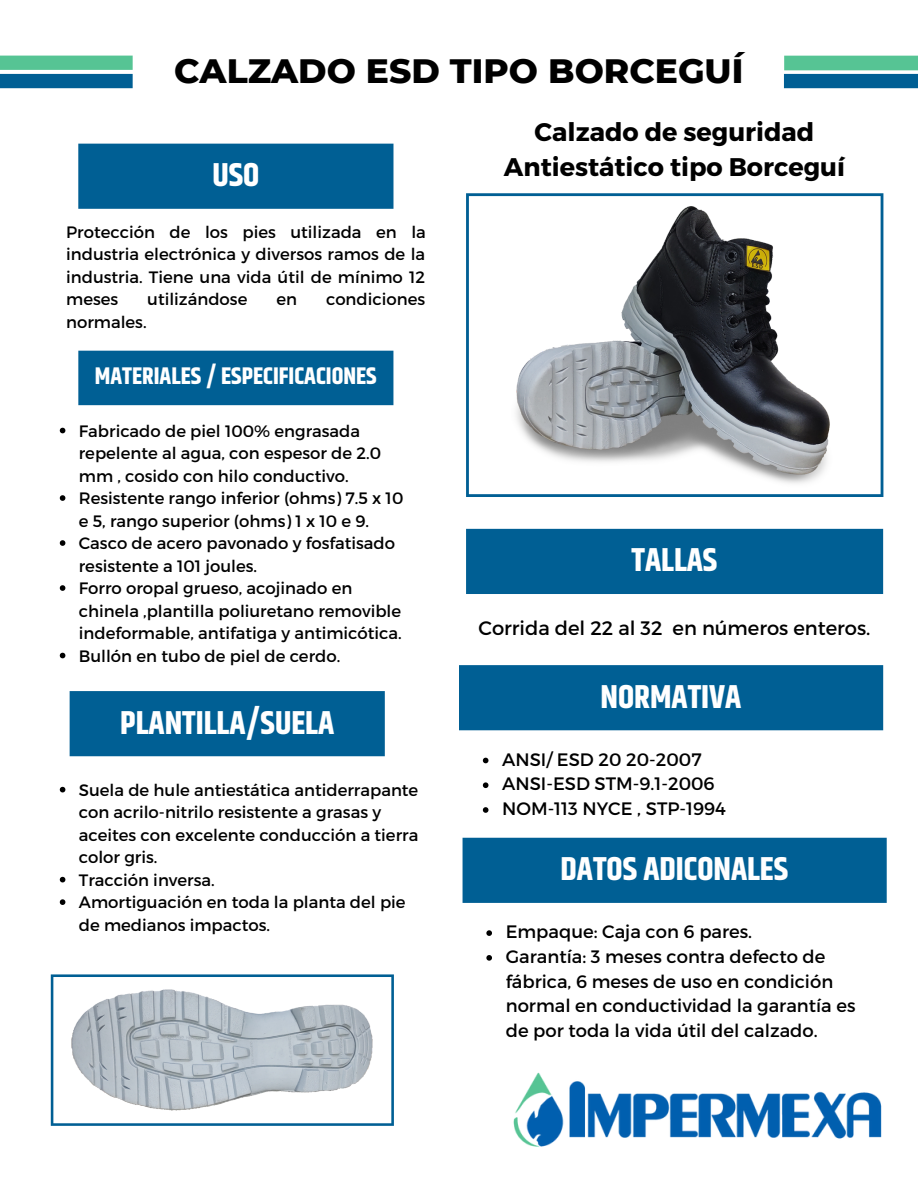
<style>
.page{position:relative;width:918px;height:1188px;background:#fff}
.page>*{position:absolute;margin:0;border:0;box-sizing:border-box;transform-origin:0 0}
.t1{font:800 34.5px "Montserrat";color:#000}
.t2{font:700 33px "Khand";color:#fff}
.t3{font:700 25.5px/34.8px "Montserrat";color:#000;text-align:center}
.t4{font:700 24px "Khand";color:#fff}
.t5{font:19.5px "Montserrat";color:#000}
.t6{font:18px/24.8px "Montserrat";color:#000}
.t7{font:16.5px/22.5px "Montserrat";color:#000}
</style>
<div class="page">
<div style="left:80px;top:145px;width:312px;height:62px;background:#005f94"></div>
<hr style="left:78px;top:146px;width:3px;height:60px;background:#005f94">
<hr style="left:391px;top:146px;width:2px;height:60px;background:#005f94">
<hr style="left:81px;top:206px;width:310px;height:3px;background:#005f94">
<hr style="left:81px;top:144px;width:310px;height:2px;background:#005f94">
<div style="left:80px;top:352px;width:312px;height:52px;background:#005f94"></div>
<hr style="left:78px;top:354px;width:3px;height:48px;background:#005f94">
<hr style="left:391px;top:354px;width:2px;height:48px;background:#005f94">
<hr style="left:81px;top:402px;width:310px;height:3px;background:#005f94">
<hr style="left:81px;top:351px;width:310px;height:3px;background:#005f94">
<div style="left:71px;top:692px;width:312px;height:63px;background:#005f94"></div>
<hr style="left:70px;top:694px;width:2px;height:59px;background:#005f94">
<hr style="left:382px;top:694px;width:3px;height:59px;background:#005f94">
<hr style="left:72px;top:753px;width:310px;height:3px;background:#005f94">
<hr style="left:72px;top:691px;width:310px;height:3px;background:#005f94">
<svg style="left:784px;top:56px;width:134px;height:32px;background:#439e9f"></svg>
<svg style="left:0;top:56px;width:133px;height:32px;background:#459fa1"></svg>
<hr style="left:466px;top:196px;width:3px;height:298px;background:#005f94">
<hr style="left:881px;top:196px;width:2px;height:298px;background:#005f94">
<hr style="left:469px;top:494px;width:412px;height:3px;background:#005f94">
<hr style="left:469px;top:193px;width:412px;height:3px;background:#005f94">
<div style="left:460px;top:667px;width:422px;height:62px;background:#005f94"></div>
<hr style="left:459px;top:668px;width:3px;height:59px;background:#005f94">
<hr style="left:880px;top:668px;width:3px;height:59px;background:#005f94">
<hr style="left:462px;top:727px;width:418px;height:3px;background:#005f94">
<hr style="left:462px;top:665px;width:418px;height:3px;background:#005f94">
<div style="left:467px;top:530px;width:415px;height:63px;background:#005f94"></div>
<hr style="left:466px;top:532px;width:3px;height:59px;background:#005f94">
<hr style="left:880px;top:532px;width:3px;height:59px;background:#005f94">
<hr style="left:469px;top:591px;width:411px;height:3px;background:#005f94">
<hr style="left:469px;top:529px;width:411px;height:3px;background:#005f94">
<img style="left:513px;top:1072px;width:369px;height:75px">
<hr style="left:51px;top:977px;width:2px;height:146px;background:#005f94">
<hr style="left:391px;top:977px;width:3px;height:146px;background:#005f94">
<hr style="left:53px;top:1123px;width:338px;height:3px;background:#005f94">
<hr style="left:53px;top:974px;width:338px;height:3px;background:#005f94">
<img style="left:516px;top:206px;width:314px;height:278px">
<img style="left:71px;top:989px;width:302px;height:122px">
<svg style="left:60px;top:428px;width:5px;height:5px"></svg>
<svg style="left:60px;top:495px;width:5px;height:6px"></svg>
<svg style="left:60px;top:540px;width:5px;height:6px"></svg>
<svg style="left:60px;top:585px;width:5px;height:6px"></svg>
<svg style="left:60px;top:653px;width:5px;height:5px"></svg>
<svg style="left:60px;top:787px;width:5px;height:5px"></svg>
<svg style="left:60px;top:877px;width:5px;height:5px"></svg>
<svg style="left:60px;top:899px;width:5px;height:6px"></svg>
<svg style="left:483px;top:758px;width:5px;height:5px"></svg>
<svg style="left:483px;top:782px;width:5px;height:6px"></svg>
<svg style="left:483px;top:807px;width:5px;height:6px"></svg>
<div style="left:464px;top:839px;width:421px;height:63px;background:#005f94"></div>
<hr style="left:463px;top:841px;width:2px;height:59px;background:#005f94">
<hr style="left:884px;top:841px;width:3px;height:59px;background:#005f94">
<hr style="left:465px;top:900px;width:419px;height:3px;background:#005f94">
<hr style="left:465px;top:838px;width:419px;height:3px;background:#005f94">
<svg style="left:486px;top:930px;width:6px;height:6px"></svg>
<svg style="left:486px;top:955px;width:6px;height:6px"></svg>
<p class="t1" style="left:174px;top:50px;width:571px">CALZADO ESD TIPO BORCEGUÍ</p>
<p class="t2" style="left:212px;top:151px;width:48px">USO</p>
<p class="t7" style="left:66px;top:220px;width:361px;text-align:justify">Protección de los pies utilizada en la industria electrónica y diversos ramos de la industria. Tiene una vida útil de mínimo 12 meses</p>
<p class="t7" style="left:147px;top:287px;width:102px">utilizándose</p>
<p class="t7" style="left:276px;top:287px;width:22px">en</p>
<p class="t7" style="left:326px;top:287px;width:101px">condiciones</p>
<p class="t7" style="left:66px;top:310px;width:82px">normales.</p>
<p class="t4" style="left:95px;top:359px;width:283px">MATERIALES / ESPECIFICACIONES</p>
<p class="t7" style="left:79px;top:419px;width:304px">Fabricado de piel 100% engrasada repelente al agua, con espesor de 2.0 mm , cosido con hilo conductivo.</p>
<p class="t7" style="left:79px;top:486px;width:326px">Resistente rango inferior (ohms) 7.5 x 10 e 5, rango superior (ohms) 1 x 10 e 9.</p>
<p class="t7" style="left:79px;top:531px;width:318px">Casco de acero pavonado y fosfatisado resistente a 101 joules.</p>
<p class="t7" style="left:79px;top:576px;width:325px">Forro oropal grueso, acojinado en chinela ,plantilla poliuretano removible indeformable, antifatiga y antimicótica.</p>
<p class="t7" style="left:79px;top:644px;width:263px">Bullón en tubo de piel de cerdo.</p>
<p class="t2" style="left:120px;top:699px;width:215px">PLANTILLA/SUELA</p>
<p class="t7" style="left:79px;top:778px;width:341px">Suela de hule antiestática antiderrapante con acrilo-nitrilo resistente a grasas y aceites con excelente conducción a tierra color gris.</p>
<p class="t7" style="left:79px;top:868px;width:137px">Tracción inversa.</p>
<p class="t7" style="left:79px;top:890px;width:328px">Amortiguación en toda la planta del pie de medianos impactos.</p>
<p class="t3" style="left:504px;top:113px;width:343px">Calzado de seguridad<br>Antiestático tipo Borceguí</p>
<p class="t2" style="left:632px;top:537px;width:87px">TALLAS</p>
<p class="t5" style="left:478px;top:615px;width:394px">Corrida del 22 al 32 en números enteros.</p>
<p class="t2" style="left:601px;top:673px;width:142px">NORMATIVA</p>
<p class="t6" style="left:502px;top:746px;width:201px">ANSI/ ESD 20 20-2007</p>
<p class="t6" style="left:502px;top:771px;width:214px">ANSI-ESD STM-9.1-2006</p>
<p class="t6" style="left:502px;top:795px;width:225px">NOM-113 NYCE , STP-1994</p>
<p class="t2" style="left:561px;top:846px;width:229px">DATOS ADICONALES</p>
<p class="t6" style="left:506px;top:918px;width:248px">Empaque: Caja con 6 pares.</p>
<p class="t6" style="left:506px;top:943px;width:351px">Garantía: 3 meses contra defecto de fábrica, 6 meses de uso en condición normal en conductividad la garantía es de por toda la vida útil del calzado.</p>
</div>
